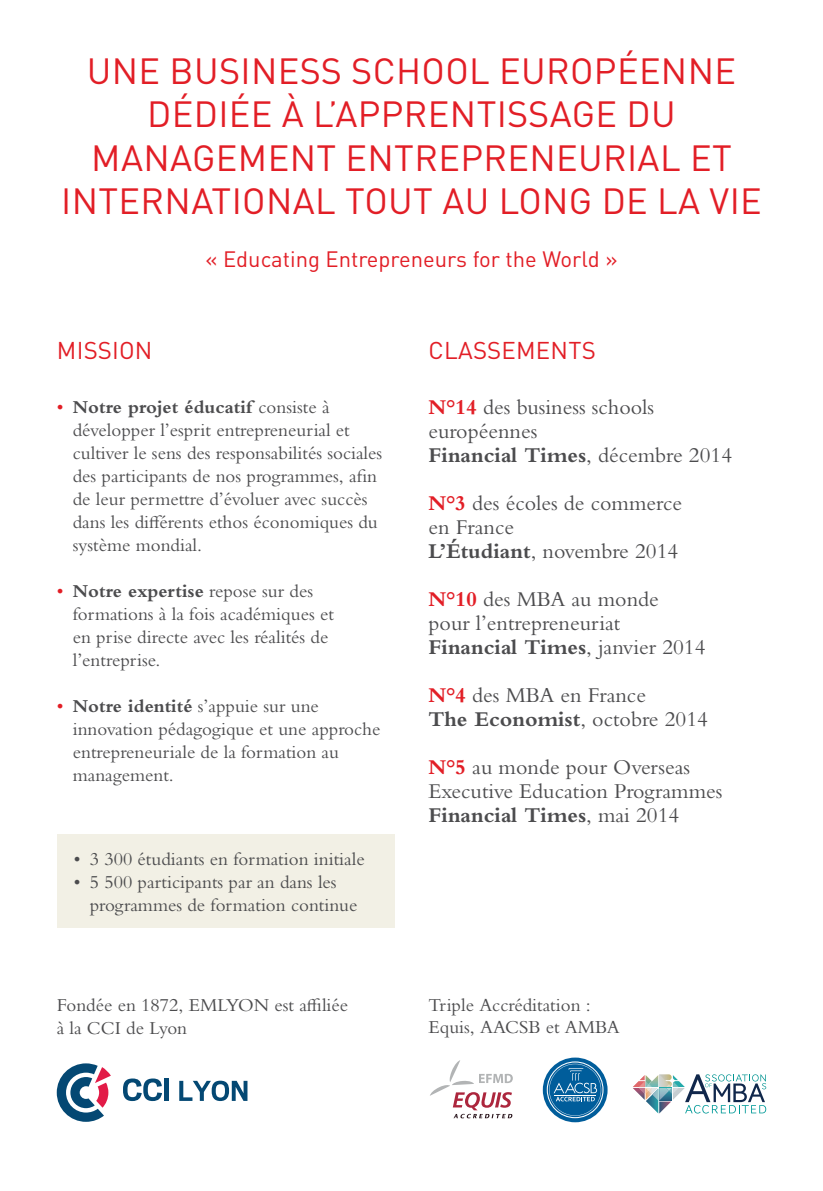
<style>
.page{position:relative;width:823px;height:1191px;background:#fff}
.page>*{position:absolute;margin:0;border:0;box-sizing:border-box;transform-origin:0 0}
.t1{font:36px/43.2px "DIN Pro";letter-spacing:.01em;color:#e21e26}
.t2{font:24px "DIN Pro";letter-spacing:.01em;color:#e21e26}
.t3{font:22px/24px "Bembo MT Pro";color:#4c4c4e}
.t4{font:22px "DIN Pro";color:#e21e26}
.t5{font:19px/23px "Bembo MT Pro";color:#4c4c4e}
.s1{color:#e21e26}
.s2{font-weight:700}
.s3{font-weight:700;color:#e21e26}
</style>
<div class="page">
<svg style="left:123px;top:1078px;width:39px;height:23px"></svg>
<hr style="left:165px;top:1078px;width:4px;height:23px;background:#044873">
<svg style="left:179px;top:1080px;width:68px;height:21px"></svg>
<svg style="left:57px;top:1063px;width:54px;height:58px"></svg>
<div style="left:57px;top:834px;width:337px;height:93px;background:#f2f0e5"></div>
<svg style="left:542px;top:1057px;width:65px;height:65px"></svg>
<svg style="left:546px;top:1061px;width:57px;height:57px;background:#3d84b3"></svg>
<svg style="left:430px;top:1060px;width:82px;height:58px"></svg>
<svg style="left:633px;top:1074px;width:132px;height:39px"></svg>
<h1 class="t1" style="left:147px;top:48px;width:516px;text-indent:22px">BUSINESS SCHOOL EUROPÉENNE<br>DÉDI ÉE À L’APPREN</h1>
<h1 class="t1" style="left:87px;top:48px;width:24px">UNE</h1>
<h1 class="t1" style="left:476px;top:91px;width:96px">TI SSAGE</h1>
<h1 class="t1" style="left:626px;top:91px;width:51px">DU</h1>
<h1 class="t1" style="left:91px;top:135px;width:54px">MANAGE</h1>
<h1 class="t1" style="left:238px;top:135px;width:269px">MENT ENTREPRENE</h1>
<h1 class="t1" style="left:577px;top:135px;width:45px">URIAL</h1>
<h1 class="t1" style="left:689px;top:135px;width:43px">ET</h1>
<h1 class="t1" style="left:61px;top:178px;width:81px">INTERNA</h1>
<h1 class="t1" style="left:211px;top:178px;width:77px">TIONAL</h1>
<h1 class="t1" style="left:345px;top:178px;width:399px">TOUT AU LONG DE LA VIE</h1>
<p class="t4" style="left:205px;top:244px;width:413px">« EDUCATING ENTREPRENEURS FOR THE WORLD »</p>
<p class="t2" style="left:57px;top:334px;width:92px">MISSION</p>
<p class="t5" style="left:73px;top:395px;width:311px;text-indent:-16px"><span class="s1">•</span> <span class="s2">Notre projet éducatif</span> consiste à développer l’esprit entrepreneurial et cultiver le sens des responsabilités sociales des participants de nos programmes, afin de leur permettre d’évoluer avec succès dans les différents ethos économiques du système mondial.</p>
<p class="t5" style="left:73px;top:579px;width:262px;text-indent:-16px"><span class="s1">•</span> <span class="s2">Notre expertise</span> repose sur des formations à la fois académiques et en prise directe avec les réalités de l’entreprise.</p>
<p class="t5" style="left:73px;top:694px;width:309px;text-indent:-16px"><span class="s1">•</span> <span class="s2">Notre identité</span> s’appuie sur une innovation pédagogique et une approche entrepreneuriale de la formation au management.</p>
<p class="t5" style="left:74px;top:847px;width:292px">• 3 300 étudiants en formation initiale</p>
<p class="t5" style="left:90px;top:870px;width:269px;text-indent:-16px">• 5 500 participants par an dans les programmes de formation continue</p>
<p class="t5" style="left:57px;top:993px;width:293px">Fondée en 1872, EMLYON est affiliée à la CCI de Lyon</p>
<p class="t2" style="left:428px;top:334px;width:169px">CLASSEMENTS</p>
<p class="t3" style="left:428px;top:395px;width:305px"><span class="s3">N°14</span> des business schools européennes<br><span class="s2">Financial Times</span>, décembre 2014</p>
<p class="t3" style="left:428px;top:491px;width:255px"><span class="s3">N°3</span> des écoles de commerce en France<br><span class="s2">L’Étudiant</span>, novembre 2014</p>
<p class="t3" style="left:428px;top:587px;width:278px"><span class="s3">N°10</span> des MBA au monde pour l’entrepreneuriat<br><span class="s2">Financial Times</span>, janvier 2014</p>
<p class="t3" style="left:428px;top:683px;width:281px"><span class="s3">N°4</span> des MBA en France<br><span class="s2">The Economist</span>, octobre 2014</p>
<p class="t3" style="left:428px;top:755px;width:295px"><span class="s3">N°5</span> au monde pour Overseas<br>Executive Education Programmes<br><span class="s2">Financial Times</span>, mai 2014</p>
<p class="t5" style="left:428px;top:994px;width:193px;line-height:22px">Triple Accréditation :<br>Equis, AACSB et AMBA</p>
</div>
